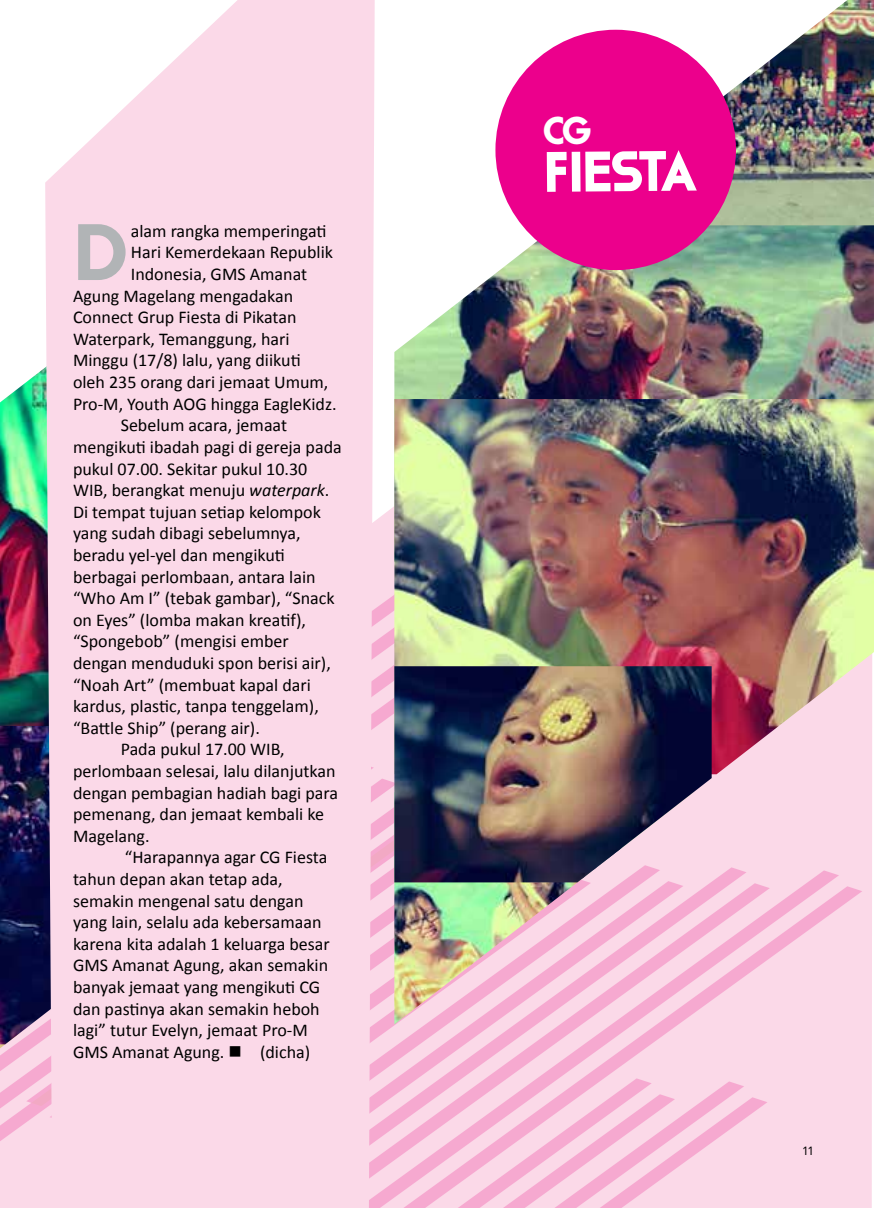
<style>
.page{position:relative;width:874px;height:1208px;background:#fff}
.page>*{position:absolute;margin:0;border:0;box-sizing:border-box;transform-origin:0 0}
.t1{font:700 79.8px "Cassannet";color:#b1b4b6}
.t2{font:700 56.8px "Cassannet";color:#fff}
.t3{font:700 38.4px "Cassannet";color:#fff}
.t4{font:18px "Calibri";color:#000}
.t5{font:14px "DIN Alternate";color:#000}
.s1{font-style:italic}
</style>
<div class="page">
<div style="left:374px;top:507px;width:498px;height:701px;background:#fbd9e8"></div>
<div style="left:711px;top:774px;width:66px;height:96px;background:#fbd9e8"></div>
<svg style="left:769px;top:886px;width:92px;height:322px;background:#fad5e6"></svg>
<svg style="left:489px;top:883px;width:280px;height:325px;background:#f9c9e0"></svg>
<svg style="left:397px;top:1025px;width:92px;height:183px;background:#f8c2dc"></svg>
<svg style="left:0;top:1025px;width:397px;height:183px;background:#f9c8df"></svg>
<svg style="left:374px;top:567px;width:20px;height:455px;background:#f8c5de"></svg>
<img style="left:0;top:367px;width:45px;height:359px">
<img style="left:0;top:1044px;width:20px;height:4px">
<img style="left:0;top:726px;width:45px;height:318px">
<img style="left:394px;top:882px;width:299px;height:142px">
<img style="left:394px;top:212px;width:479px;height:187px">
<img style="left:394px;top:399px;width:479px;height:375px">
<img style="left:394px;top:666px;width:317px;height:216px">
<img style="left:557px;top:0;width:316px;height:225px">
<div style="left:45px;top:0;width:329px;height:1208px;background:#fbd9e8"></div>
<div style="left:495px;top:30px;width:240px;height:240px;background:#ec008c;border-radius:50%"></div>
<h1 class="t1" style="left:73px;top:205px;width:56px">D</h1>
<p class="t4" style="left:131px;top:219px;width:197px">alam rangka memperingati</p>
<p class="t4" style="left:131px;top:241px;width:203px">Hari Kemerdekaan Republik</p>
<p class="t4" style="left:131px;top:263px;width:178px">Indonesia, GMS Amanat</p>
<p class="t4" style="left:73px;top:284px;width:221px">Agung Magelang mengadakan</p>
<p class="t4" style="left:73px;top:306px;width:225px">Connect Grup Fiesta di Pikatan</p>
<p class="t4" style="left:73px;top:327px;width:218px">Waterpark, Temanggung, hari</p>
<p class="t4" style="left:73px;top:349px;width:229px">Minggu (17/8) lalu, yang diikuti</p>
<p class="t4" style="left:73px;top:371px;width:257px">oleh 235 orang dari jemaat Umum,</p>
<p class="t4" style="left:73px;top:392px;width:265px">Pro-M, Youth AOG hingga EagleKidz.</p>
<p class="t4" style="left:121px;top:414px;width:168px">Sebelum acara, jemaat</p>
<p class="t4" style="left:73px;top:435px;width:270px">mengikuti ibadah pagi di gereja pada</p>
<p class="t4" style="left:73px;top:457px;width:236px">pukul 07.00. Sekitar pukul 10.30</p>
<p class="t4" style="left:73px;top:479px;width:258px">WIB, berangkat menuju <span class="s1">waterpark</span>.</p>
<p class="t4" style="left:73px;top:500px;width:249px">Di tempat tujuan setiap kelompok</p>
<p class="t4" style="left:73px;top:522px;width:229px">yang sudah dibagi sebelumnya,</p>
<p class="t4" style="left:73px;top:543px;width:213px">beradu yel-yel dan mengikuti</p>
<p class="t4" style="left:73px;top:565px;width:244px">berbagai perlombaan, antara lain</p>
<p class="t4" style="left:73px;top:587px;width:263px">“Who Am I” (tebak gambar), “Snack</p>
<p class="t4" style="left:73px;top:608px;width:234px">on Eyes” (lomba makan kreatif),</p>
<p class="t4" style="left:73px;top:630px;width:217px">“Spongebob” (mengisi ember</p>
<p class="t4" style="left:73px;top:651px;width:259px">dengan menduduki spon berisi air),</p>
<p class="t4" style="left:73px;top:673px;width:239px">“Noah Art” (membuat kapal dari</p>
<p class="t4" style="left:73px;top:695px;width:247px">kardus, plastic, tanpa tenggelam),</p>
<p class="t4" style="left:73px;top:716px;width:188px">“Battle Ship” (perang air).</p>
<p class="t4" style="left:121px;top:738px;width:165px">Pada pukul 17.00 WIB,</p>
<p class="t4" style="left:73px;top:759px;width:264px">perlombaan selesai, lalu dilanjutkan</p>
<p class="t4" style="left:73px;top:781px;width:266px">dengan pembagian hadiah bagi para</p>
<p class="t4" style="left:73px;top:803px;width:252px">pemenang, dan jemaat kembali ke</p>
<p class="t4" style="left:73px;top:824px;width:78px">Magelang.</p>
<p class="t4" style="left:125px;top:846px;width:204px">“Harapannya agar CG Fiesta</p>
<p class="t4" style="left:73px;top:867px;width:211px">tahun depan akan tetap ada,</p>
<p class="t4" style="left:73px;top:889px;width:232px">semakin mengenal satu dengan</p>
<p class="t4" style="left:73px;top:911px;width:250px">yang lain, selalu ada kebersamaan</p>
<p class="t4" style="left:73px;top:932px;width:258px">karena kita adalah 1 keluarga besar</p>
<p class="t4" style="left:73px;top:954px;width:256px">GMS Amanat Agung, akan semakin</p>
<p class="t4" style="left:73px;top:975px;width:248px">banyak jemaat yang mengikuti CG</p>
<p class="t4" style="left:73px;top:997px;width:248px">dan pastinya akan semakin heboh</p>
<p class="t4" style="left:73px;top:1019px;width:236px">lagi” tutur Evelyn, jemaat Pro-M</p>
<p class="t4" style="left:73px;top:1040px;width:239px">GMS Amanat Agung. ■ (dicha)</p>
<h3 class="t3" style="left:542px;top:108px;width:50px">CG</h3>
<h2 class="t2" style="left:542px;top:139px;width:155px;rotate:-1deg">FI ESTA</h2>
<p class="t5" style="left:802px;top:1141px;width:12px">11</p>
</div>
